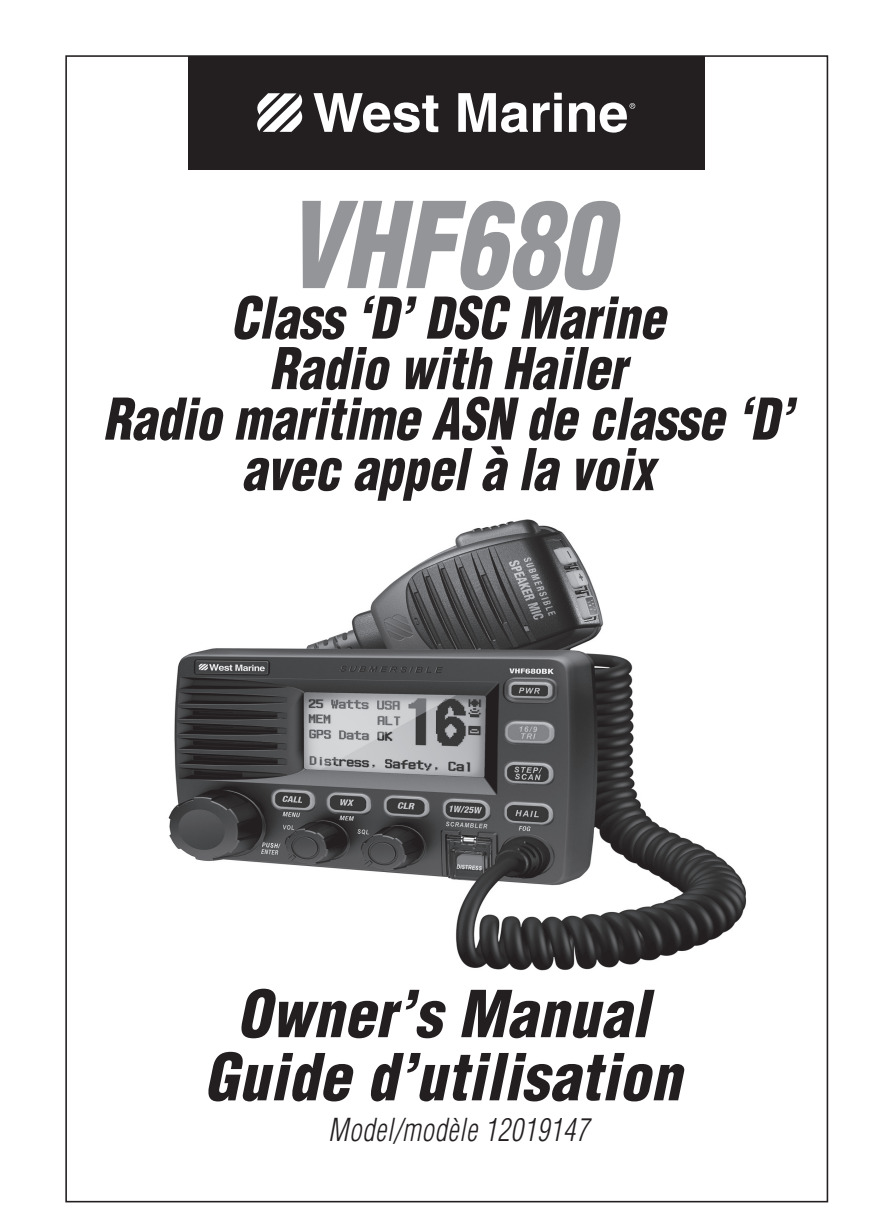
<style>
.page{position:relative;width:874px;height:1225px;background:#fff}
.page>*{position:absolute;margin:0;border:0;box-sizing:border-box;transform-origin:0 0}
.t1{font:italic 900 condensed 116.2px "Helvetica";color:#939598;scale:.9 1}
.t2{font:italic 900 condensed 63.2px/63.2px "Helvetica";letter-spacing:.015em;color:#231f20;text-align:center}
.t3{font:italic 900 condensed 56.2px/50.6px "Helvetica";color:#231f20;text-align:center;scale:.9 1}
.t4{font:italic 300 condensed 31px "Helvetica";letter-spacing:.025em;color:#231f20;scale:.9 1}
</style>
<div class="page">
<img style="left:168px;top:519px;width:579px;height:452px">
<div style="left:188px;top:56px;width:516px;height:113px;background:#231f20"></div>
<svg style="left:257px;top:93px;width:46px;height:39px"></svg>
<svg style="left:313px;top:93px;width:125px;height:40px"></svg>
<svg style="left:458px;top:93px;width:37px;height:39px"></svg>
<svg style="left:501px;top:93px;width:60px;height:40px"></svg>
<svg style="left:569px;top:102px;width:66px;height:31px"></svg>
<h1 class="t1" style="left:284px;top:173px;width:363px">VHF680</h1>
<p class="t3" style="left:103px;top:292px;width:767px">Class ‘D’ DSC Marine<br>Radio with Hailer<br>Radio maritime ASN de classe ‘D’ avec appel à la voix</p>
<p class="t2" style="left:204px;top:981px;width:478px">Owner’s Manual<br>Guide d’utilisation</p>
<p class="t4" style="left:328px;top:1111px;width:290px">Model/modèle 12019147</p>
</div>
